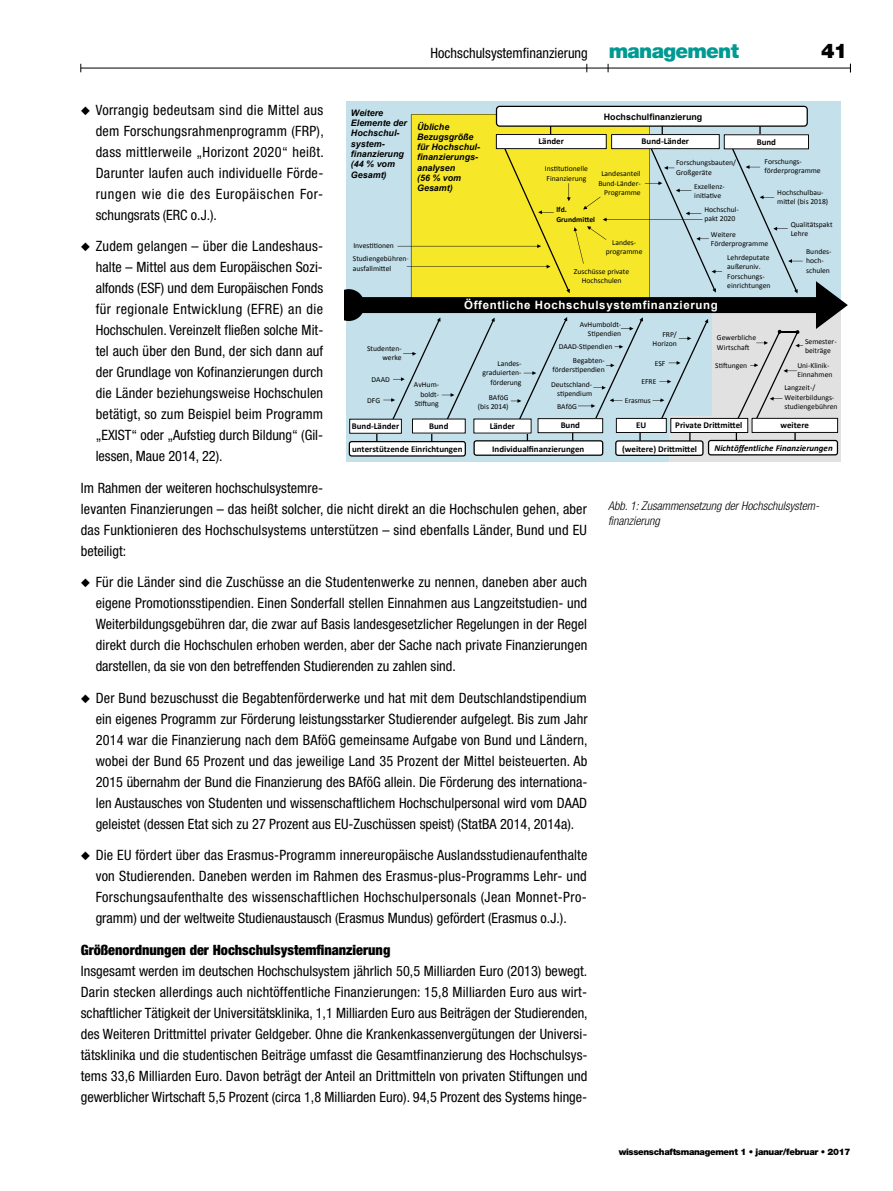
<style>
.page{position:relative;width:893px;height:1191px;background:#fff}
.page>*{position:absolute;margin:0;border:0;box-sizing:border-box;transform-origin:0 0}
.t1{font:900 20.25px "Helvetica Neue";color:#000}
.t2{font:condensed 14.25px/21px "Helvetica Neue";color:#000;text-align:justify}
.t3{font:900 condensed 14.25px "Helvetica Neue";color:#000}
.t4{font:italic 300 condensed 12px/15px "Helvetica Neue";color:#000}
.t5{font:700 11.55px "Arial";letter-spacing:.055em;color:#fff}
.t6{font:900 9px "Helvetica Neue";letter-spacing:-.035em;color:#000}
.t7{font:700 8.85px "Calibri";color:#000}
.t8{font:italic 700 8.85px/10.4px "Arial";color:#000}
.t9{font:italic 700 8.85px "Calibri";color:#000}
.t10{font:700 8.85px "Arial";color:#000}
.t11{font:7.65px/9.3px "Calibri";color:#000}
.t12{font:700 7.65px/9.3px "Calibri";color:#000}
.s1{font-weight:900;font-stretch:normal;font-size:20.25px;color:#009a93}
</style>
<div class="page">
<hr style="left:81px;top:68px;width:769px;height:1px;background:#000">
<div style="left:346px;top:101px;width:495px;height:361px;background:#c4e0ea"></div>
<div style="left:712px;top:308px;width:129px;height:154px;background:#e2e1e1"></div>
<div style="left:669px;top:416px;width:46px;height:46px;background:#e2e1e1"></div>
<svg style="left:344px;top:106px;width:504px;height:350px"></svg>
<p class="t2" style="left:431px;top:42px;width:310px">Hochschulsystemfinanzierung <span class="s1">management</span></p>
<h1 class="t1" style="left:821px;top:39px;width:28px">41</h1>
<p class="t2" style="left:96px;top:99px;width:230px;text-indent:-15px">◆ Vorrangig bedeutsam sind die Mittel aus dem Forschungsrahmenprogramm (FRP), dass mittlerweile „Horizont 2020“ heißt.<br>Darunter laufen auch individuelle Förde&shy;rungen wie die des Europäischen For&shy;schungsrats (ERC o.J.).</p>
<p class="t2" style="left:96px;top:235px;width:229px;text-indent:-15px">◆ Zudem gelangen – über die Landeshaus&shy;halte – Mittel aus dem Europäischen Sozi&shy;alfonds (ESF) und dem Europäischen Fonds für regionale Entwicklung (EFRE) an die Hochschulen. Vereinzelt fließen solche Mit&shy;tel auch über den Bund, der sich dann auf der Grundlage von Kofinanzierungen durch die Länder beziehungsweise Hochschulen betätigt, so zum Beispiel beim Programm „EXIST“ oder „Aufstieg durch Bildung“ (Gil&shy;lessen, Maue 2014, 22).</p>
<p class="t2" style="left:81px;top:477px;width:508px;text-align:left">Im Rahmen der weiteren hochschulsystemre-<br>levanten Finanzierungen – das heißt solcher, die nicht direkt an die Hochschulen gehen, aber das Funktionieren des Hochschulsystems unterstützen – sind ebenfalls Länder, Bund und EU beteiligt:</p>
<p class="t2" style="left:96px;top:571px;width:493px;text-indent:-15px">◆ Für die Länder sind die Zuschüsse an die Studentenwerke zu nennen, daneben aber auch eigene Promotionsstipendien. Einen Sonderfall stellen Einnahmen aus Langzeitstudien- und Weiterbildungsgebühren dar, die zwar auf Basis landesgesetzlicher Regelungen in der Regel direkt durch die Hochschulen erhoben werden, aber der Sache nach private Finanzierungen darstellen, da sie von den betreffenden Studierenden zu zahlen sind.</p>
<p class="t2" style="left:96px;top:687px;width:493px;text-indent:-15px">◆ Der Bund bezuschusst die Begabtenförderwerke und hat mit dem Deutschlandstipendium ein eigenes Programm zur Förderung leistungsstarker Studierender aufgelegt. Bis zum Jahr 2014 war die Finanzierung nach dem BAföG gemeinsame Aufgabe von Bund und Ländern, wobei der Bund 65 Prozent und das jeweilige Land 35 Prozent der Mittel beisteuerten. Ab 2015 übernahm der Bund die Finanzierung des BAföG allein. Die Förderung des internationa&shy;len Austausches von Studenten und wissenschaftlichem Hochschulpersonal wird vom DAAD geleistet (dessen Etat sich zu 27 Prozent aus EU-Zuschüssen speist) (StatBA 2014, 2014a).</p>
<p class="t2" style="left:96px;top:844px;width:493px;text-indent:-15px">◆ Die EU fördert über das Erasmus-Programm innereuropäische Auslandsstudienaufenthalte von Studierenden. Daneben werden im Rahmen des Erasmus-plus-Programms Lehr- und Forschungsaufenthalte des wissenschaftlichen Hochschulpersonals (Jean Monnet-Pro&shy;gramm) und der weltweite Studienaustausch (Erasmus Mundus) gefördert (Erasmus o.J.).</p>
<p class="t3" style="left:81px;top:941px;width:311px">Größenordnungen der Hochschulsystemfinanzierung</p>
<p class="t2" style="left:81px;top:960px;width:508px">Insgesamt werden im deutschen Hochschulsystem jährlich 50,5 Milliarden Euro (2013) bewegt.<br>Darin stecken allerdings auch nichtöffentliche Finanzierungen: 15,8 Milliarden Euro aus wirt&shy;schaftlicher Tätigkeit der Universitätsklinika, 1,1 Milliarden Euro aus Beiträgen der Studierenden, des Weiteren Drittmittel privater Geldgeber. Ohne die Krankenkassenvergütungen der Universi&shy;tätsklinika und die studentischen Beiträge umfasst die Gesamtfinanzierung des Hochschulsys&shy;tems 33,6 Milliarden Euro. Davon beträgt der Anteil an Drittmitteln von privaten Stiftungen und gewerblicher Wirtschaft 5,5 Prozent (circa 1,8 Milliarden Euro). 94,5 Prozent des Systems hinge-</p>
<p class="t8" style="left:351px;top:108px;width:58px">Weitere<br>Elemente der<br>Hochschul&shy;system&shy;finanzierung (44 % vom<br>Gesamt)</p>
<p class="t10" style="left:604px;top:112px;width:100px">Hochschulfinanzierung</p>
<p class="t8" style="left:417px;top:121px;width:64px">Übliche<br>Bezugsgröße für Hochschul&shy;finanzierungs&shy;analysen<br>(56 % vom<br>Gesamt)</p>
<p class="t7" style="left:538px;top:136px;width:27px">Länder</p>
<p class="t7" style="left:642px;top:136px;width:49px">Bund-Länder</p>
<p class="t7" style="left:757px;top:136px;width:21px">Bund</p>
<p class="t11" style="left:764px;top:156px;width:58px">Forschungs&shy;förderprogramme</p>
<p class="t11" style="left:676px;top:158px;width:62px">Forschungsbauten/<br>Großgeräte</p>
<p class="t11" style="left:545px;top:164px;width:45px">Institutionelle<br>Finanzierung</p>
<p class="t12" style="left:556px;top:205px;width:40px">lfd.<br>Grundmittel</p>
<p class="t11" style="left:598px;top:169px;width:44px;text-align:right">Landesanteil<br>Bund-Länder-<br>Programme</p>
<p class="t11" style="left:694px;top:181px;width:32px">Exzellenz&shy;initiative</p>
<p class="t11" style="left:777px;top:187px;width:52px">Hochschulbau&shy;mittel (bis 2018)</p>
<p class="t11" style="left:704px;top:204px;width:36px">Hochschul&shy;pakt 2020</p>
<p class="t11" style="left:791px;top:219px;width:43px">Qualitätspakt</p>
<p class="t11" style="left:711px;top:229px;width:27px">Weitere</p>
<p class="t11" style="left:791px;top:228px;width:19px">Lehre</p>
<p class="t11" style="left:711px;top:239px;width:59px">Förderprogramme</p>
<p class="t11" style="left:606px;top:237px;width:38px;text-align:center">Landes&shy;programme</p>
<p class="t11" style="left:353px;top:241px;width:42px">Investitionen</p>
<p class="t11" style="left:806px;top:246px;width:27px">Bundes&shy;hoch&shy;schulen</p>
<p class="t11" style="left:727px;top:252px;width:45px">Lehrdeputate außeruniv.<br>Forschungs&shy;einrichtungen</p>
<p class="t11" style="left:353px;top:254px;width:58px">Studiengebühren&shy;ausfallmittel</p>
<p class="t11" style="left:574px;top:266px;width:57px;text-align:center">Zuschüsse private<br>Hochschulen</p>
<p class="t5" style="left:464px;top:298px;width:255px">Öffentliche Hochschulsystemfinanzierung</p>
<p class="t11" style="left:580px;top:319px;width:43px;text-align:right">AvHumboldt-<br>Stipendien</p>
<p class="t11" style="left:559px;top:341px;width:55px">DAAD-Stipendien</p>
<p class="t11" style="left:653px;top:329px;width:26px;text-align:right">FRP/<br>Horizon</p>
<p class="t11" style="left:655px;top:358px;width:12px">ESF</p>
<p class="t11" style="left:641px;top:377px;width:17px">EFRE</p>
<p class="t11" style="left:625px;top:395px;width:28px">Erasmus</p>
<p class="t11" style="left:717px;top:333px;width:41px">Gewerbliche<br>Wirtschaft</p>
<p class="t11" style="left:805px;top:336px;width:33px">Semester&shy;beiträge</p>
<p class="t11" style="left:367px;top:343px;width:36px;text-align:right">Studenten&shy;werke</p>
<p class="t11" style="left:552px;top:355px;width:54px;text-align:right">Begabten&shy;förderstipendien</p>
<p class="t11" style="left:483px;top:358px;width:40px;text-align:right">Landes&shy;graduierten&shy;förderung</p>
<p class="t11" style="left:715px;top:360px;width:33px">Stiftungen</p>
<p class="t11" style="left:797px;top:360px;width:37px">Uni-Klinik-<br>Einnahmen</p>
<p class="t11" style="left:372px;top:374px;width:20px">DAAD</p>
<p class="t11" style="left:551px;top:379px;width:43px;text-align:right">Deutschland&shy;stipendium</p>
<p class="t11" style="left:414px;top:380px;width:27px;text-align:right">AvHum&shy;boldt-<br>Stiftung</p>
<p class="t11" style="left:784px;top:383px;width:55px">Langzeit-/<br>Weiterbildungs&shy;studiengebühren</p>
<p class="t11" style="left:478px;top:392px;width:32px;text-align:right">BAföG (bis 2014)</p>
<p class="t11" style="left:557px;top:401px;width:21px">BAföG</p>
<p class="t11" style="left:367px;top:395px;width:15px">DFG</p>
<p class="t7" style="left:675px;top:420px;width:69px">Private Drittmittel</p>
<p class="t9" style="left:715px;top:443px;width:120px">Nichtöffentliche Finanzierungen</p>
<p class="t7" style="left:780px;top:420px;width:30px">weitere</p>
<p class="t7" style="left:352px;top:420px;width:49px">Bund-Länder</p>
<p class="t7" style="left:429px;top:420px;width:21px">Bund</p>
<p class="t7" style="left:490px;top:420px;width:27px">Länder</p>
<p class="t7" style="left:561px;top:420px;width:21px">Bund</p>
<p class="t7" style="left:636px;top:420px;width:12px">EU</p>
<p class="t7" style="left:352px;top:443px;width:112px">unterstützende Einrichtungen</p>
<p class="t7" style="left:492px;top:443px;width:94px">Individualfinanzierungen</p>
<p class="t7" style="left:622px;top:443px;width:76px">(weitere) Drittmittel</p>
<p class="t4" style="left:608px;top:497px;width:213px">Abb. 1: Zusammensetzung der Hochschulsystem&shy;finanzierung</p>
<p class="t6" style="left:619px;top:1146px;width:233px">wissenschaftsmanagement 1 • januar/februar • 2017</p>
</div>
